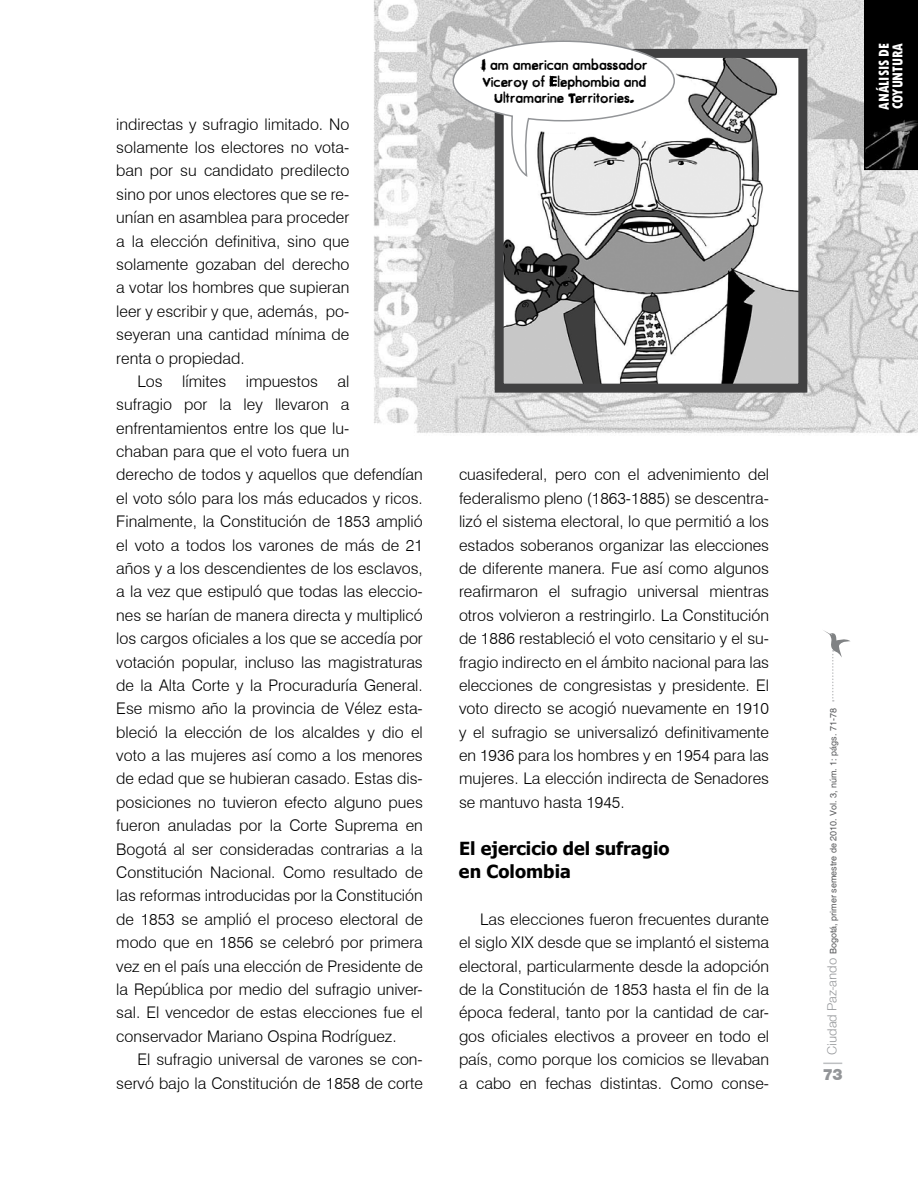
<style>
.page{position:relative;width:918px;height:1188px;background:#fff}
.page>*{position:absolute;margin:0;border:0;box-sizing:border-box;transform-origin:0 0}
.t1{font:700 18px/23.4px "Tahoma";color:#000}
.t2{font:900 16.5px "Sans";color:#939598}
.t3{font:300 16.05px/23.4px "Swiss 721 BT";color:#000;text-align:justify}
.t4{font:15px/16.5px "City Contrasts";color:#000;text-align:center}
.t5{font:800 condensed 15px/13.5px "Tw Cen";letter-spacing:-.01em;color:#fff;scale:.96 1}
.t6{font:9px "Sans";color:#58595b}
.s1{font-size:19.5px}
.s2{font-weight:300;font-size:13.5px;color:#939598}
</style>
<div class="page">
<svg style="left:823px;top:1063px;width:19px;height:1px"></svg>
<svg style="left:823px;top:630px;width:27px;height:72px"></svg>
<img style="left:373px;top:0;width:545px;height:433px">
<svg style="left:864px;top:0;width:54px;height:170px;background:#060606"></svg>
<img style="left:505px;top:59px;width:292px;height:324px">
<div style="left:495px;top:49px;width:312px;height:344px;border:9px solid #414142"></div>
<svg style="left:452px;top:40px;width:224px;height:138px"></svg>
<p class="t3" style="left:116px;top:112px;width:235px">indirectas y sufragio limitado. No solamente los electores no vota&shy;ban por su candidato predilecto sino por unos electores que se re&shy;unían en asamblea para proceder a la elección definitiva, sino que solamente gozaban del derecho a votar los hombres que supieran leer y escribir y que, además, po&shy;seyeran una cantidad mínima de renta o propiedad.</p>
<p class="t3" style="left:116px;top:369px;width:308px;text-align:left;text-indent:21px">Los límites impuestos al<br>sufragio por la ley llevaron a enfrentamientos entre los que lu-<br>chaban para que el voto fuera un<br>derecho de todos y aquellos que defendían el voto sólo para los más educados y ricos.<br>Finalmente, la Constitución de 1853 amplió el voto a todos los varones de más de 21 años y a los descendientes de los esclavos, a la vez que estipuló que todas las eleccio&shy;nes se harían de manera directa y multiplicó los cargos oficiales a los que se accedía por votación popular, incluso las magistraturas de la Alta Corte y la Procuraduría General.<br>Ese mismo año la provincia de Vélez esta&shy;bleció la elección de los alcaldes y dio el voto a las mujeres así como a los menores de edad que se hubieran casado. Estas dis&shy;posiciones no tuvieron efecto alguno pues fueron anuladas por la Corte Suprema en Bogotá al ser consideradas contrarias a la Constitución Nacional. Como resultado de las reformas introducidas por la Constitución de 1853 se amplió el proceso electoral de modo que en 1856 se celebró por primera vez en el país una elección de Presidente de la República por medio del sufragio univer&shy;sal. El vencedor de estas elecciones fue el conservador Mariano Ospina Rodríguez.</p>
<p class="t3" style="left:116px;top:1048px;width:308px;text-align:right">El sufragio universal de varones se con&shy;servó bajo la Constitución de 1858 de corte</p>
<p class="t4" style="left:481px;top:58px;width:168px">I am american ambassador <span class="s1">v</span>iceroy of lephombia and <span class="s1">u</span>ltramarine erritories.</p>
<p class="t3" style="left:459px;top:463px;width:312px">cuasifederal, pero con el advenimiento del federalismo pleno (1863-1885) se descentra&shy;lizó el sistema electoral, lo que permitió a los estados soberanos organizar las elecciones de diferente manera. Fue así como algunos reafirmaron el sufragio universal mientras otros volvieron a restringirlo. La Constitución de 1886 restableció el voto censitario y el su&shy;fragio indirecto en el ámbito nacional para las elecciones de congresistas y presidente. El voto directo se acogió nuevamente en 1910 y el sufragio se universalizó definitivamente en 1936 para los hombres y en 1954 para las mujeres. La elección indirecta de Senadores se mantuvo hasta 1945.</p>
<p class="t1" style="left:459px;top:835px;width:212px">El ejercicio del sufragio en Colombia</p>
<p class="t3" style="left:459px;top:907px;width:312px;text-indent:21px">Las elecciones fueron frecuentes durante el siglo XIX desde que se implantó el sistema electoral, particularmente desde la adopción de la Constitución de 1853 hasta el fin de la época federal, tanto por la cantidad de car&shy;gos oficiales electivos a proveer en todo el país, como porque los comicios se llevaban a cabo en fechas distintas. Como conse-</p>
<p class="t5" style="left:877px;top:110px;width:71px;rotate:-90deg">ANÁLISIS DE<br>COYUNTURA</p>
<p class="t6" style="left:828px;top:1055px;width:348px;rotate:-90deg"><span class="s2">Ciudad Paz-ando</span> Bogotá, primer semestre de 2010. Vol. 3, núm. 1: págs. 71-78</p>
<p class="t2" style="left:823px;top:1065px;width:11px">73</p>
</div>
